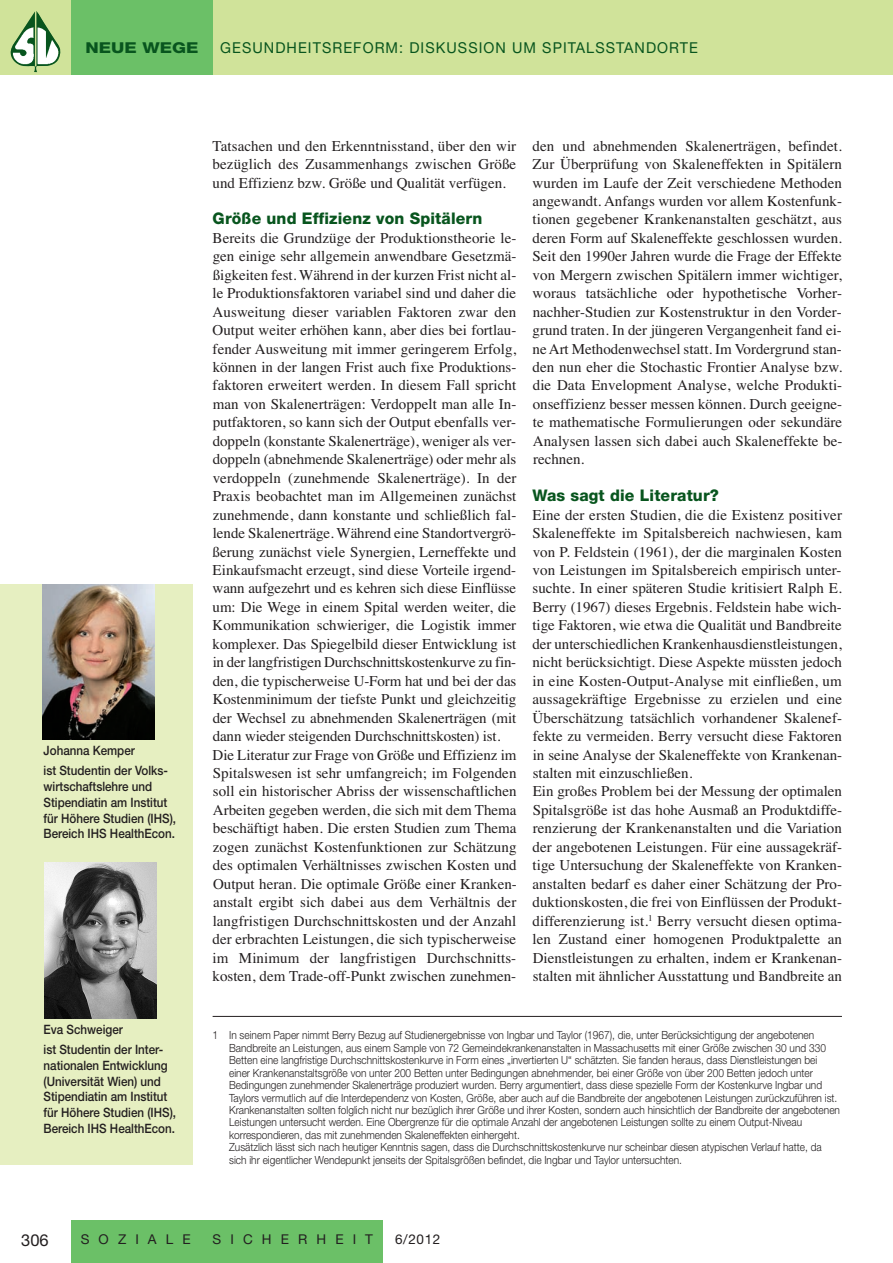
<style>
.page{position:relative;width:893px;height:1263px;background:#fff}
.page>*{position:absolute;margin:0;border:0;box-sizing:border-box;transform-origin:0 0}
.t1{font:16.5px "Helvetica Neue";color:#231f20}
.t2{font:800 16.05px "Helvetica Neue";letter-spacing:.01em;color:#08551e}
.t3{font:15px/18.5px "Times";color:#231f20;text-align:justify}
.t4{font:15px "Helvetica Neue";letter-spacing:.075em;color:#08551e;scale:.96 1}
.t5{font:800 15px "Helvetica Neue";color:#08551e;scale:1.2 1}
.t6{font:13.5px "Helvetica Neue";letter-spacing:.675em;color:#231f20}
.t7{font:500 12.9px/15.8px "Helvetica Neue";color:#231f20;scale:.9 1}
.t8{font:300 11.25px/12.5px "Helvetica Neue";color:#231f20;scale:.9 1}
</style>
<div class="page">
<div style="left:0;top:0;width:893px;height:74px;background:#d0e39a"></div>
<div style="left:71px;top:0;width:142px;height:74px;background:#6bc067"></div>
<div style="left:71px;top:1220px;width:312px;height:43px;background:#6bc067"></div>
<img style="left:11px;top:11px;width:49px;height:61px">
<hr style="left:213px;top:1016px;width:629px;height:1px;background:#231f20">
<div style="left:0;top:584px;width:192px;height:581px;background:#e6efc1"></div>
<img style="left:42px;top:584px;width:113px;height:155px">
<img style="left:44px;top:863px;width:113px;height:155px">
<p class="t5" style="left:86px;top:43px;width:96px">NEUE WEGE</p>
<p class="t4" style="left:220px;top:43px;width:499px">GESUNDHEITSREFORM: DISKUSSION UM SPITALSSTANDORTE</p>
<p class="t7" style="left:44px;top:742px;width:140px;line-height:20px">Johanna Kemper<br>ist Studentin der Volks-</p>
<p class="t7" style="left:44px;top:780px;width:149px">wirtschaftslehre und<br>Stipendiatin am Institut für Höhere Studien (IHS),<br>Bereich IHS HealthEcon.</p>
<p class="t7" style="left:44px;top:1021px;width:134px;line-height:20px">Eva Schweiger<br>ist Studentin der Inter-</p>
<p class="t7" style="left:44px;top:1058px;width:149px">nationalen Entwicklung (Universität Wien) und<br>Stipendiatin am Institut für Höhere Studien (IHS),<br>Bereich IHS HealthEcon.</p>
<p class="t3" style="left:213px;top:136px;width:305px">Tatsachen und den Erkenntnisstand, über den wir bezüglich des Zusammenhangs zwischen Größe und Effizienz bzw. Größe und Qualität verfügen.</p>
<p class="t2" style="left:213px;top:213px;width:271px">Größe und Effizienz von Spitälern</p>
<p class="t3" style="left:213px;top:228px;width:306px;text-align:left">Bereits die Grundzüge der Produktionstheorie le&shy;gen einige sehr allgemein anwendbare Gesetzmä&shy;ßigkeiten fest. Während in der kurzen Frist nicht al&shy;le Produktionsfaktoren variabel sind und daher die Ausweitung dieser variablen Faktoren zwar den Output weiter erhöhen kann, aber dies bei fortlau&shy;fender Ausweitung mit immer geringerem Erfolg, können in der langen Frist auch fixe Produktions&shy;faktoren erweitert werden. In diesem Fall spricht man von Skalenerträgen: Verdoppelt man alle In&shy;putfaktoren, so kann sich der Output ebenfalls ver&shy;doppeln (konstante Skalenerträge), weniger als ver&shy;doppeln (abnehmende Skalenerträge) oder mehr als verdoppeln (zunehmende Skalenerträge). In der Praxis beobachtet man im Allgemeinen zunächst zunehmende, dann konstante und schließlich fal&shy;lende Skalenerträge. Während eine Standortvergrö&shy;ßerung zunächst viele Synergien, Lerneffekte und Einkaufsmacht erzeugt, sind diese Vorteile irgend&shy;wann aufgezehrt und es kehren sich diese Einflüsse um: Die Wege in einem Spital werden weiter, die Kommunikation schwieriger, die Logistik immer komplexer. Das Spiegelbild dieser Entwicklung ist in der langfristigen Durchschnittskostenkurve zu fin&shy;den, die typischerweise U-Form hat und bei der das Kostenminimum der tiefste Punkt und gleichzeitig der Wechsel zu abnehmenden Skalenerträgen (mit dann wieder steigenden Durchschnittskosten) ist.<br>Die Literatur zur Frage von Größe und Effizienz im Spitalswesen ist sehr umfangreich; im Folgenden soll ein historischer Abriss der wissenschaftlichen Arbeiten gegeben werden, die sich mit dem Thema beschäftigt haben. Die ersten Studien zum Thema zogen zunächst Kostenfunktionen zur Schätzung des optimalen Verhältnisses zwischen Kosten und Output heran. Die optimale Größe einer Kranken&shy;anstalt ergibt sich dabei aus dem Verhältnis der langfristigen Durchschnittskosten und der Anzahl der erbrachten Leistungen, die sich typischerweise im Minimum der langfristigen Durchschnitts&shy;kosten, dem Trade-off-Punkt zwischen zunehmen-</p>
<p class="t3" style="left:532px;top:136px;width:311px">den und abnehmenden Skalenerträgen, befindet.<br>Zur Überprüfung von Skaleneffekten in Spitälern wurden im Laufe der Zeit verschiedene Methoden angewandt. Anfangs wurden vor allem Kostenfunk&shy;tionen gegebener Krankenanstalten geschätzt, aus deren Form auf Skaleneffekte geschlossen wurden.<br>Seit den 1990er Jahren wurde die Frage der Effekte von Mergern zwischen Spitälern immer wichtiger, woraus tatsächliche oder hypothetische Vorher&shy;nachher-Studien zur Kostenstruktur in den Vorder&shy;grund traten. In der jüngeren Vergangenheit fand ei&shy;ne Art Methodenwechsel statt. Im Vordergrund stan&shy;den nun eher die Stochastic Frontier Analyse bzw. die Data Envelopment Analyse, welche Produkti&shy;onseffizienz besser messen können. Durch geeigne&shy;te mathematische Formulierungen oder sekundäre Analysen lassen sich dabei auch Skaleneffekte be&shy;rechnen.</p>
<p class="t2" style="left:533px;top:490px;width:188px">Was sagt die Literatur?</p>
<p class="t3" style="left:532px;top:505px;width:311px;text-align:left">Eine der ersten Studien, die die Existenz positiver Skaleneffekte im Spitalsbereich nachwiesen, kam von P. Feldstein (1961), der die marginalen Kosten von Leistungen im Spitalsbereich empirisch unter&shy;suchte. In einer späteren Studie kritisiert Ralph E.<br>Berry (1967) dieses Ergebnis. Feldstein habe wich&shy;tige Faktoren, wie etwa die Qualität und Bandbreite der unterschiedlichen Krankenhausdienstleistungen, nicht berücksichtigt. Diese Aspekte müssten jedoch in eine Kosten-Output-Analyse mit einfließen, um aussagekräftige Ergebnisse zu erzielen und eine Überschätzung tatsächlich vorhandener Skalenef&shy;fekte zu vermeiden. Berry versucht diese Faktoren in seine Analyse der Skaleneffekte von Krankenan&shy;stalten mit einzuschließen.<br>Ein großes Problem bei der Messung der optimalen Spitalsgröße ist das hohe Ausmaß an Produktdiffe&shy;renzierung der Krankenanstalten und die Variation der angebotenen Leistungen. Für eine aussagekräf&shy;tige Untersuchung der Skaleneffekte von Kranken&shy;anstalten bedarf es daher einer Schätzung der Pro&shy;duktionskosten, die frei von Einflüssen der Produkt&shy;differenzierung ist.<sup>1</sup> Berry versucht diesen optima&shy;len Zustand einer homogenen Produktpalette an Dienstleistungen zu erhalten, indem er Krankenan&shy;stalten mit ähnlicher Ausstattung und Bandbreite an</p>
<p class="t8" style="left:229px;top:1029px;width:680px;text-indent:-17px">1 In seinem Paper nimmt Berry Bezug auf Studienergebnisse von Ingbar und Taylor (1967), die, unter Berücksichtigung der angebotenen Bandbreite an Leistungen, aus einem Sample von 72 Gemeindekrankenanstalten in Massachusetts mit einer Größe zwischen 30 und 330<br>Betten eine langfristige Durchschnittskostenkurve in Form eines „invertierten U“ schätzten. Sie fanden heraus, dass Dienstleistungen bei einer Krankenanstaltsgröße von unter 200 Betten unter Bedingungen abnehmender, bei einer Größe von über 200 Betten jedoch unter Bedingungen zunehmender Skalenerträge produziert wurden. Berry argumentiert, dass diese spezielle Form der Kostenkurve Ingbar und Taylors vermutlich auf die Interdependenz von Kosten, Größe, aber auch auf die Bandbreite der angebotenen Leistungen zurückzuführen ist.<br>Krankenanstalten sollten folglich nicht nur bezüglich ihrer Größe und ihrer Kosten, sondern auch hinsichtlich der Bandbreite der angebotenen Leistungen untersucht werden. Eine Obergrenze für die optimale Anzahl der angebotenen Leistungen sollte zu einem Output-Niveau korrespondieren, das mit zunehmenden Skaleneffekten einhergeht.<br>Zusätzlich lässt sich nach heutiger Kenntnis sagen, dass die Durchschnittskostenkurve nur scheinbar diesen atypischen Verlauf hatte, da sich ihr eigentlicher Wendepunkt jenseits der Spitalsgrößen befindet, die Ingbar und Taylor untersuchten.</p>
<p class="t1" style="left:21px;top:1234px;width:29px">306</p>
<p class="t6" style="left:81px;top:1234px;width:111px">SOZIALE</p>
<p class="t6" style="left:213px;top:1234px;width:162px">SICHERHEIT</p>
<p class="t6" style="left:395px;top:1234px;width:47px">6/2012</p>
</div>
